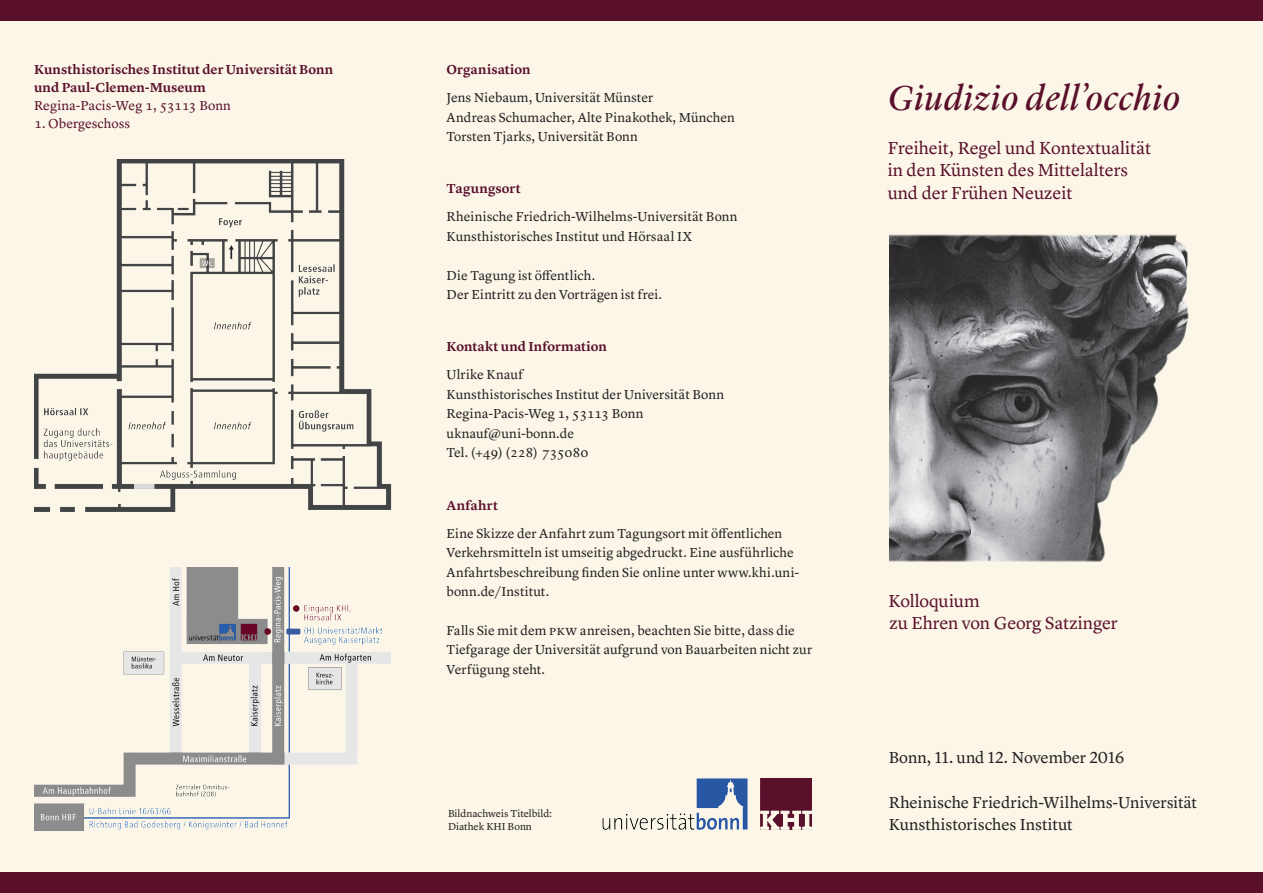
<style>
.page{position:relative;width:1263px;height:893px;background:#fbf6e8}
.page>*{position:absolute;margin:0;border:0;box-sizing:border-box;transform-origin:0 0}
.t1{font:italic 36px "Lyon Display";letter-spacing:.03em;color:#5a102b}
.Titelseite{font:18px/22.5px "Lyon Text";color:#5a102b}
.Titelseite-2{font:16.5px/22.5px "Lyon Text";color:#231f20}
.Programm-Mengentext{font:13.5px/19.5px "Lyon Text";letter-spacing:.005em;color:#231f20}
.Programm-Mengentext-2{font:600 13.5px/18px "Lyon Text";letter-spacing:.005em;color:#5a102b}
.Programm-Mengentext-3{font:13.5px "Lyon Text";color:#5a102b}
.t2{font:10.5px/12.6px "Lyon Text";color:#231f20}
.s1{font-weight:400}
</style>
<div class="page">
<img style="left:602px;top:778px;width:146px;height:52px">
<img style="left:760px;top:778px;width:51px;height:51px">
<img style="left:890px;top:234px;width:298px;height:328px">
<img style="left:34px;top:568px;width:356px;height:262px">
<img style="left:34px;top:159px;width:357px;height:352px">
<div style="left:0;top:0;width:1263px;height:21px;background:#5a102b"></div>
<div style="left:0;top:872px;width:1263px;height:21px;background:#5a102b"></div>
<p class="Programm-Mengentext-2" style="left:34px;top:59px;width:301px">Kunsthistorisches Institut der Universität Bonn und Paul-Clemen-Museum<br><span class="s1">Regina-Pacis-Weg 1, 53113 Bonn</span></p>
<p class="Programm-Mengentext-3" style="left:34px;top:113px;width:98px">1. Obergeschoss</p>
<p class="Programm-Mengentext-2" style="left:446px;top:59px;width:86px">Organisation</p>
<p class="Programm-Mengentext" style="left:446px;top:87px;width:290px">Jens Niebaum, Universität Münster<br>Andreas Schumacher, Alte Pinakothek, München<br>Torsten Tjarks, Universität Bonn</p>
<p class="Programm-Mengentext-2" style="left:446px;top:179px;width:76px">Tagungsort</p>
<p class="Programm-Mengentext" style="left:446px;top:206px;width:293px">Rheinische Friedrich-Wilhelms-Universität Bonn<br>Kunsthistorisches Institut und Hörsaal IX</p>
<p class="Programm-Mengentext" style="left:446px;top:264px;width:217px">Die Tagung ist öffentlich.<br>Der Eintritt zu den Vorträgen ist frei.</p>
<p class="Programm-Mengentext-2" style="left:446px;top:337px;width:162px">Kontakt und Information</p>
<p class="Programm-Mengentext" style="left:446px;top:364px;width:279px">Ulrike Knauf<br>Kunsthistorisches Institut der Universität Bonn<br>Regina-Pacis-Weg 1, 53113 Bonn uknauf@uni-bonn.de<br>Tel. (+49) (228) 735080</p>
<p class="Programm-Mengentext-2" style="left:446px;top:495px;width:53px">Anfahrt</p>
<p class="Programm-Mengentext" style="left:446px;top:522px;width:354px">Eine Skizze der Anfahrt zum Tagungsort mit öffentlichen Verkehrsmitteln ist umseitig abgedruckt. Eine ausführliche Anfahrtsbeschreibung finden Sie online unter www.khi.uni&shy;bonn.de/Institut.</p>
<p class="Programm-Mengentext" style="left:446px;top:620px;width:367px">Falls Sie mit dem pkw anreisen, beachten Sie bitte, dass die<br>Tiefgarage der Universität aufgrund von Bauarbeiten nicht zur<br>Verfügung steht.</p>
<p class="t2" style="left:448px;top:806px;width:105px">Bildnachweis Titelbild:<br>Diathek KHI Bonn</p>
<p class="t1" style="left:888px;top:71px;width:294px">Giudizio dell’occhio</p>
<p class="Titelseite" style="left:888px;top:135px;width:265px">Freiheit, Regel und Kontextualität in den Künsten des Mittelalters und der Frühen Neuzeit</p>
<p class="Titelseite" style="left:888px;top:588px;width:231px">Kolloquium<br>zu Ehren von Georg Satzinger</p>
<p class="Titelseite-2" style="left:889px;top:745px;width:237px">Bonn, 11. und 12. November 2016</p>
<p class="Titelseite-2" style="left:889px;top:790px;width:310px">Rheinische Friedrich-Wilhelms-Universität<br>Kunsthistorisches Institut</p>
</div>
